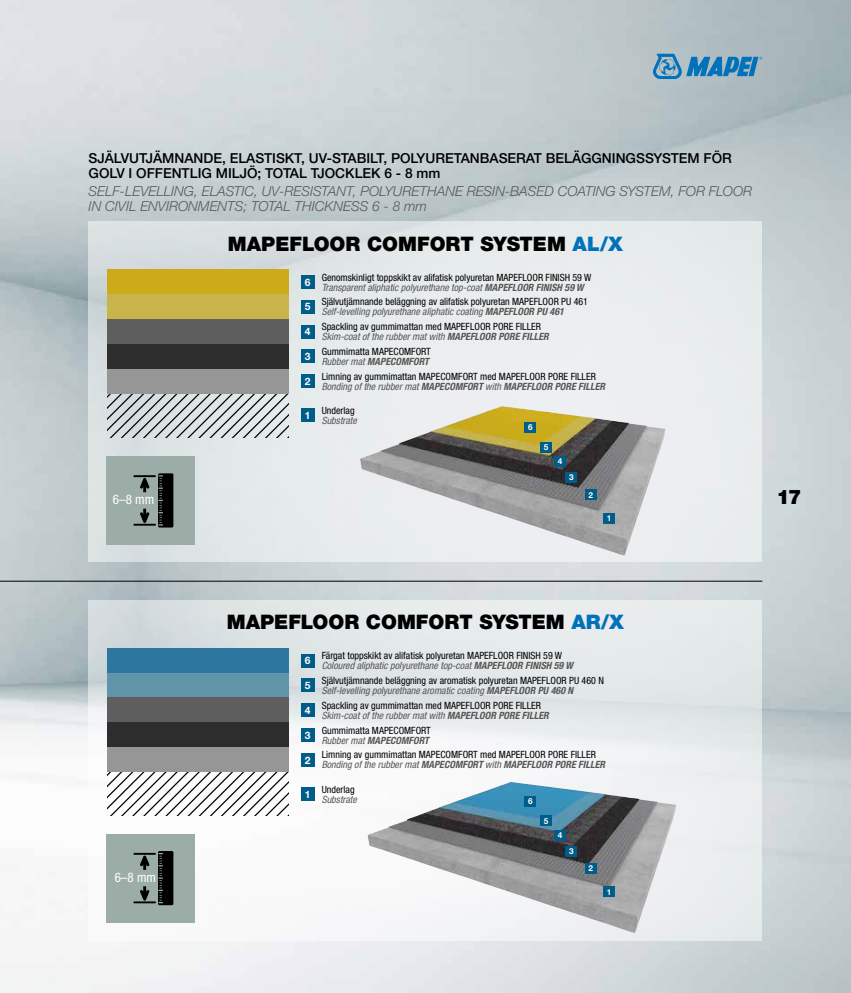
<style>
.page{position:relative;width:851px;height:993px;background:#fff}
.page>*{position:absolute;margin:0;border:0;box-sizing:border-box;transform-origin:0 0}
.t1{font:900 20px "Helvetica Neue LTW1 G";color:#000}
.t2{font:italic 300 13.75px/15px "Helvetica Neue LTW1 G";color:#575756}
.t3{font:500 13.75px/15px "Helvetica Neue LTW1 G";color:#000}
.t4{font:condensed 13.12px "Helvetica Neue LTW1 G";color:#fff}
.t5{font:700 10.25px "Helvetica Neue LTW1 G";color:#fff}
.t6{font:condensed 10px/10px "Helvetica Neue LTW1 G";color:#000}
.t7{font:italic condensed 10px "Helvetica Neue LTW1 G";color:#575756}
.t8{font:700 8.25px "Helvetica Neue LTW1 G";color:#fff}
.s1{color:#0072bb}
.s2{font-style:italic;color:#575756}
.s3{font-weight:700;font-style:italic;color:#575756}
</style>
<div class="page">
<img style="left:0;top:0;width:850px;height:992px">
<svg style="left:89px;top:600px;width:673px;height:340px;fill:#e8ebed"></svg>
<div style="left:89px;top:221px;width:673px;height:341px;background:linear-gradient(to right,#dae0e1,#eff1f3)"></div>
<svg style="left:653px;top:54px;width:109px;height:25px"></svg>
<img style="left:360px;top:406px;width:305px;height:149px">
<div style="left:603px;top:512px;width:11px;height:11px;background:#005c88"></div>
<div style="left:585px;top:489px;width:11px;height:11px;background:#005c88"></div>
<div style="left:565px;top:472px;width:12px;height:11px;background:#005c88"></div>
<div style="left:554px;top:456px;width:11px;height:11px;background:#005c88"></div>
<div style="left:540px;top:441px;width:11px;height:11px;background:#005c88"></div>
<div style="left:525px;top:422px;width:11px;height:11px;background:#005c88"></div>
<div style="left:106px;top:833px;width:89px;height:89px;background:#9caca7"></div>
<svg style="left:158px;top:851px;width:15px;height:53px"></svg>
<hr style="left:133px;top:852px;width:23px;height:2px;background:#000">
<hr style="left:133px;top:901px;width:23px;height:2px;background:#000">
<svg style="left:140px;top:855px;width:9px;height:14px"></svg>
<svg style="left:140px;top:886px;width:9px;height:14px"></svg>
<svg style="left:108px;top:393px;width:181px;height:44px"></svg>
<div style="left:108px;top:369px;width:181px;height:24px;background:#969696"></div>
<div style="left:108px;top:294px;width:181px;height:25px;background:#c8b44b"></div>
<div style="left:108px;top:344px;width:181px;height:25px;background:#2d2d2d"></div>
<div style="left:108px;top:269px;width:181px;height:25px;background:#ccab1b"></div>
<div style="left:108px;top:319px;width:181px;height:25px;background:#5e5e5e"></div>
<div style="left:300px;top:786px;width:14px;height:14px;background:#005c88"></div>
<div style="left:300px;top:752px;width:14px;height:14px;background:#005c88"></div>
<div style="left:300px;top:678px;width:14px;height:14px;background:#005c88"></div>
<div style="left:300px;top:728px;width:14px;height:13px;background:#005c88"></div>
<div style="left:300px;top:653px;width:14px;height:14px;background:#005c88"></div>
<div style="left:300px;top:703px;width:14px;height:13px;background:#005c88"></div>
<img style="left:367px;top:781px;width:309px;height:151px">
<div style="left:603px;top:886px;width:11px;height:11px;background:#005c88"></div>
<div style="left:585px;top:862px;width:11px;height:11px;background:#005c88"></div>
<div style="left:565px;top:845px;width:12px;height:11px;background:#005c88"></div>
<div style="left:554px;top:829px;width:11px;height:11px;background:#005c88"></div>
<div style="left:540px;top:815px;width:11px;height:11px;background:#005c88"></div>
<div style="left:525px;top:795px;width:11px;height:11px;background:#005c88"></div>
<svg style="left:108px;top:771px;width:181px;height:44px"></svg>
<div style="left:108px;top:746px;width:181px;height:25px;background:#969696"></div>
<div style="left:108px;top:672px;width:181px;height:25px;background:#5f94a9"></div>
<div style="left:108px;top:722px;width:181px;height:24px;background:#2d2d2d"></div>
<div style="left:108px;top:647px;width:181px;height:25px;background:#2d769f"></div>
<div style="left:108px;top:697px;width:181px;height:25px;background:#5e5e5e"></div>
<div style="left:300px;top:408px;width:14px;height:14px;background:#005c88"></div>
<div style="left:300px;top:374px;width:14px;height:14px;background:#005c88"></div>
<div style="left:300px;top:300px;width:14px;height:13px;background:#005c88"></div>
<div style="left:300px;top:349px;width:14px;height:14px;background:#005c88"></div>
<div style="left:300px;top:275px;width:14px;height:14px;background:#005c88"></div>
<div style="left:300px;top:324px;width:14px;height:14px;background:#005c88"></div>
<div style="left:106px;top:456px;width:89px;height:88px;background:#9caca7"></div>
<svg style="left:158px;top:473px;width:15px;height:54px"></svg>
<hr style="left:133px;top:475px;width:23px;height:2px;background:#000">
<hr style="left:133px;top:523px;width:23px;height:2px;background:#000">
<svg style="left:140px;top:477px;width:9px;height:15px"></svg>
<svg style="left:140px;top:508px;width:9px;height:15px"></svg>
<hr style="left:0;top:580px;width:762px;height:1px;background:#000">
<h2 class="t3" style="left:89px;top:151px;width:644px">SJÄLVUTJÄMNANDE, ELASTISKT, UV-STABILT, POLYURETANBASERAT BELÄGGNINGSSYSTEM FÖR<br>GOLV I OFFENTLIG MILJÖ; TOTAL TJOCKLEK 6 - 8 mm</h2>
<h2 class="t2" style="left:89px;top:183px;width:665px">SELF-LEVELLING, ELASTIC, UV-RESISTANT, POLYURETHANE RESIN-BASED COATING SYSTEM, FOR FLOOR<br>IN CIVIL ENVIRONMENTS; TOTAL THICKNESS 6 - 8 mm</h2>
<h1 class="t1" style="left:228px;top:232px;width:396px">MAPEFLOOR COMFORT SYSTEM <span class="s1">AL/X</span></h1>
<h3 class="t4" style="left:113px;top:491px;width:43px">6–8 mm</h3>
<p class="t5" style="left:305px;top:275px;width:7px">6</p>
<p class="t6" style="left:321px;top:272px;width:271px">Genomskinligt toppskikt av alifatisk polyuretan MAPEFLOOR FINISH 59 W<br><span class="s2">Transparent aliphatic polyurethane top-coat</span> <span class="s3">MAPEFLOOR FINISH 59 W</span></p>
<p class="t5" style="left:305px;top:300px;width:7px">5</p>
<p class="t6" style="left:321px;top:297px;width:268px">Självutjämnande beläggning av alifatisk polyuretan MAPEFLOOR PU 461<br><span class="s2">Self-levelling polyurethane aliphatic coating</span> <span class="s3">MAPEFLOOR PU 461</span></p>
<p class="t5" style="left:305px;top:325px;width:7px">4</p>
<p class="t6" style="left:321px;top:321px;width:228px">Spackling av gummimattan med MAPEFLOOR PORE FILLER<br><span class="s2">Skim-coat of the rubber mat with</span> <span class="s3">MAPEFLOOR PORE FILLER</span></p>
<p class="t5" style="left:305px;top:350px;width:7px">3</p>
<p class="t6" style="left:321px;top:346px;width:111px">Gummimatta MAPECOMFORT<br><span class="s2">Rubber mat</span> <span class="s3">MAPECOMFORT</span></p>
<p class="t5" style="left:305px;top:375px;width:7px">2</p>
<p class="t6" style="left:321px;top:371px;width:285px">Limning av gummimattan MAPECOMFORT med MAPEFLOOR PORE FILLER<br><span class="s2">Bonding of the rubber mat</span> <span class="s3">MAPECOMFORT</span> <span class="s2">with</span> <span class="s3">MAPEFLOOR PORE FILLER</span></p>
<p class="t5" style="left:305px;top:409px;width:7px">1</p>
<p class="t6" style="left:321px;top:405px;width:35px">Underlag</p>
<p class="t7" style="left:321px;top:414px;width:37px">Substrate</p>
<p class="t8" style="left:528px;top:422px;width:6px">6</p>
<p class="t8" style="left:543px;top:442px;width:6px">5</p>
<p class="t8" style="left:558px;top:456px;width:6px">4</p>
<p class="t8" style="left:569px;top:472px;width:6px">3</p>
<p class="t8" style="left:588px;top:489px;width:6px">2</p>
<p class="t8" style="left:606px;top:513px;width:6px">1</p>
<h1 class="t1" style="left:776px;top:484px;width:27px">17</h1>
<h3 class="t4" style="left:115px;top:869px;width:43px">6–8 mm</h3>
<h1 class="t1" style="left:227px;top:609px;width:399px">MAPEFLOOR COMFORT SYSTEM <span class="s1">AR/X</span></h1>
<p class="t5" style="left:305px;top:654px;width:7px">6</p>
<p class="t6" style="left:321px;top:650px;width:253px">Färgat toppskikt av alifatisk polyuretan MAPEFLOOR FINISH 59 W<br><span class="s2">Coloured aliphatic polyurethane top-coat</span> <span class="s3">MAPEFLOOR FINISH 59 W</span></p>
<p class="t5" style="left:305px;top:678px;width:7px">5</p>
<p class="t6" style="left:321px;top:675px;width:284px">Självutjämnande beläggning av aromatisk polyuretan MAPEFLOOR PU 460 N<br><span class="s2">Self-levelling polyurethane aromatic coating</span> <span class="s3">MAPEFLOOR PU 460 N</span></p>
<p class="t5" style="left:305px;top:703px;width:7px">4</p>
<p class="t6" style="left:321px;top:700px;width:228px">Spackling av gummimattan med MAPEFLOOR PORE FILLER<br><span class="s2">Skim-coat of the rubber mat with</span> <span class="s3">MAPEFLOOR PORE FILLER</span></p>
<p class="t5" style="left:305px;top:728px;width:7px">3</p>
<p class="t6" style="left:321px;top:724px;width:111px">Gummimatta MAPECOMFORT<br><span class="s2">Rubber mat</span> <span class="s3">MAPECOMFORT</span></p>
<p class="t5" style="left:305px;top:753px;width:7px">2</p>
<p class="t6" style="left:321px;top:749px;width:285px">Limning av gummimattan MAPECOMFORT med MAPEFLOOR PORE FILLER<br><span class="s2">Bonding of the rubber mat</span> <span class="s3">MAPECOMFORT</span> <span class="s2">with</span> <span class="s3">MAPEFLOOR PORE FILLER</span></p>
<p class="t5" style="left:305px;top:787px;width:7px">1</p>
<p class="t6" style="left:321px;top:783px;width:35px">Underlag</p>
<p class="t7" style="left:321px;top:793px;width:37px">Substrate</p>
<p class="t8" style="left:528px;top:795px;width:6px">6</p>
<p class="t8" style="left:543px;top:815px;width:6px">5</p>
<p class="t8" style="left:558px;top:829px;width:6px">4</p>
<p class="t8" style="left:569px;top:845px;width:6px">3</p>
<p class="t8" style="left:588px;top:863px;width:6px">2</p>
<p class="t8" style="left:606px;top:886px;width:6px">1</p>
</div>
